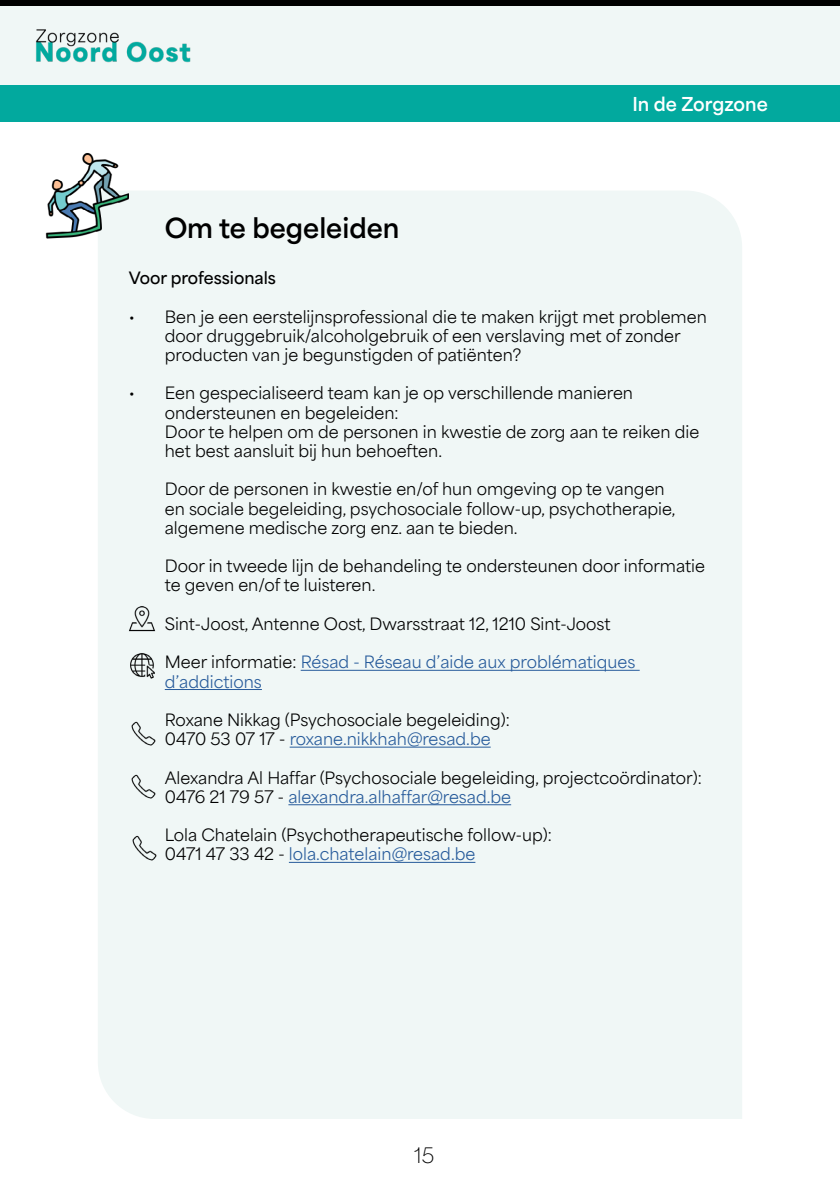
<style>
.page{position:relative;width:840px;height:1191px;background:#fff}
.page>*{position:absolute;margin:0;border:0;box-sizing:border-box;transform-origin:0 0}
.t1{font:700 26px "Area Normal";color:#000}
.t2{font:100 20px "Area Normal";color:#000}
.t3{font:700 18px "Area Normal";color:#fff}
.t4{font:16px/19.2px "Area Normal";color:#000}
.t5{font:16px/19.2px "Area Normal";color:#275b9b}
.t6{font:600 16px "Area Normal";color:#000}
.s1{color:#000}
.s2{color:#275b9b}
</style>
<div class="page">
<div style="left:0;top:6px;width:839px;height:79px;background:#f0f7f6"></div>
<div style="left:0;top:0;width:839px;height:6px;background:#000"></div>
<div style="left:0;top:85px;width:839px;height:36px;background:#02a99e"></div>
<img style="left:36px;top:29px;width:155px;height:34px">
<div style="left:98px;top:191px;width:643px;height:928px;background:#f0f7f6"></div>
<img style="left:45px;top:153px;width:84px;height:85px">
<hr style="left:300px;top:670px;width:339px;height:1px;background:#275b9b">
<hr style="left:165px;top:689px;width:97px;height:1px;background:#275b9b">
<hr style="left:289px;top:746px;width:201px;height:1px;background:#275b9b">
<hr style="left:288px;top:804px;width:223px;height:1px;background:#275b9b">
<hr style="left:289px;top:862px;width:186px;height:1px;background:#275b9b">
<img style="left:130px;top:720px;width:27px;height:26px">
<img style="left:130px;top:773px;width:27px;height:26px">
<img style="left:131px;top:834px;width:26px;height:27px">
<img style="left:129px;top:605px;width:26px;height:27px">
<img style="left:130px;top:652px;width:24px;height:26px">
<p class="t3" style="left:632px;top:87px;width:137px">In de Zorgzone</p>
<h1 class="t1" style="left:165px;top:204px;width:236px">Om te begeleiden</h1>
<p class="t6" style="left:129px;top:264px;width:149px">Voor professionals</p>
<p class="t4" style="left:165px;top:305px;width:543px;text-indent:-36px">• Ben je een eerstelijnsprofessional die te maken krijgt met problemen door druggebruik/alcoholgebruik of een verslaving met of zonder producten van je begunstigden of patiënten?</p>
<p class="t4" style="left:165px;top:382px;width:535px;text-indent:-36px">• Een gespecialiseerd team kan je op verschillende manieren ondersteunen en begeleiden:<br>Door te helpen om de personen in kwestie de zorg aan te reiken die het best aansluit bij hun behoeften.</p>
<p class="t4" style="left:165px;top:478px;width:512px">Door de personen in kwestie en/of hun omgeving op te vangen en sociale begeleiding, psychosociale follow-up, psychotherapie, algemene medische zorg enz. aan te bieden.</p>
<p class="t4" style="left:165px;top:554px;width:541px">Door in tweede lijn de behandeling te ondersteunen door informatie te geven en/of te luisteren.</p>
<p class="t4" style="left:165px;top:612px;width:447px">Sint-Joost, Antenne Oost, Dwarsstraat 12, 1210 Sint-Joost</p>
<p class="t5" style="left:165px;top:650px;width:472px"><span class="s1">Meer informatie:</span> Résad - Réseau d’aide aux problématiques d’addictions</p>
<p class="t4" style="left:165px;top:708px;width:346px">Roxane Nikkag (Psychosociale begeleiding):<br>0470 53 07 17 - <span class="s2">roxane.nikkhah@resad.be</span></p>
<p class="t4" style="left:165px;top:766px;width:538px">Alexandra Al Haffar (Psychosociale begeleiding, projectcoördinator):<br>0476 21 79 57 - <span class="s2">alexandra.alhaffar@resad.be</span></p>
<p class="t4" style="left:165px;top:823px;width:388px">Lola Chatelain (Psychotherapeutische follow-up):<br>0471 47 33 42 - <span class="s2">lola.chatelain@resad.be</span></p>
<p class="t2" style="left:414px;top:1138px;width:22px">15</p>
</div>
